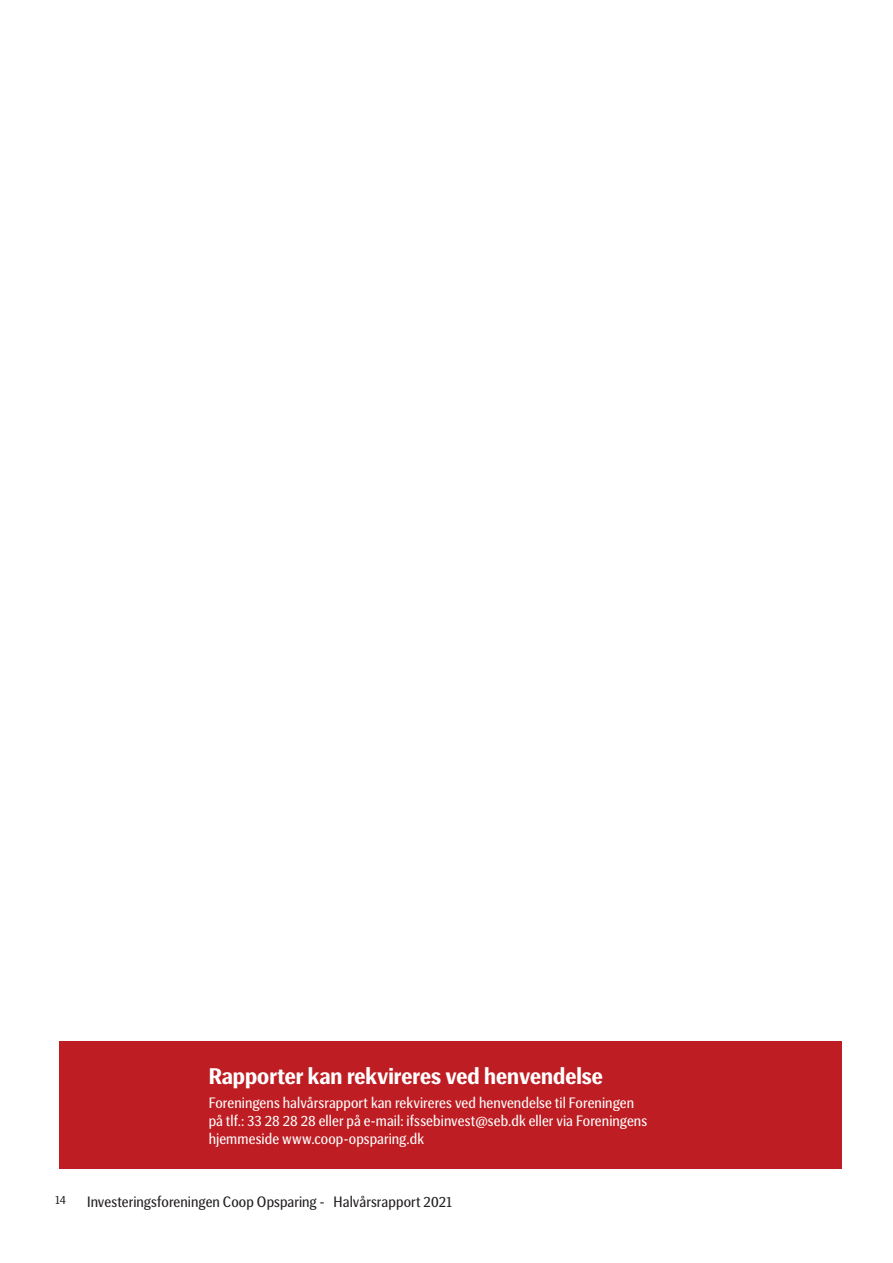
<style>
.page{position:relative;width:893px;height:1263px;background:#fff}
.page>*{position:absolute;margin:0;border:0;box-sizing:border-box;transform-origin:0 0}
.Overskrift{font:700 22.5px "SEB Basic";color:#fff}
.Body_tekst{font:15px/18px "SEB Basic";letter-spacing:.005em;color:#fff}
.t1{font:15px "SEB Basic";letter-spacing:.005em;color:#231f20}
.t2{font:12px "SEB Basic";color:#231f20}
</style>
<div class="page">
<div style="left:60px;top:1041px;width:782px;height:127px;background:#be1e23"></div>
<p class="Overskrift" style="left:209px;top:1064px;width:396px">Rapporter kan rekvireres ved henvendelse</p>
<p class="Body_tekst" style="left:209px;top:1094px;width:440px">Foreningens halvårsrapport kan rekvireres ved henvendelse til Foreningen på tlf.: 33 28 28 28 eller på e-mail: ifssebinvest@seb.dk eller via Foreningens hjemmeside www.coop-opsparing.dk</p>
<p class="t2" style="left:55px;top:1193px;width:12px">14</p>
<p class="t1" style="left:87px;top:1193px;width:366px">Investeringsforeningen Coop Opsparing - Halvårsrapport 2021</p>
</div>
